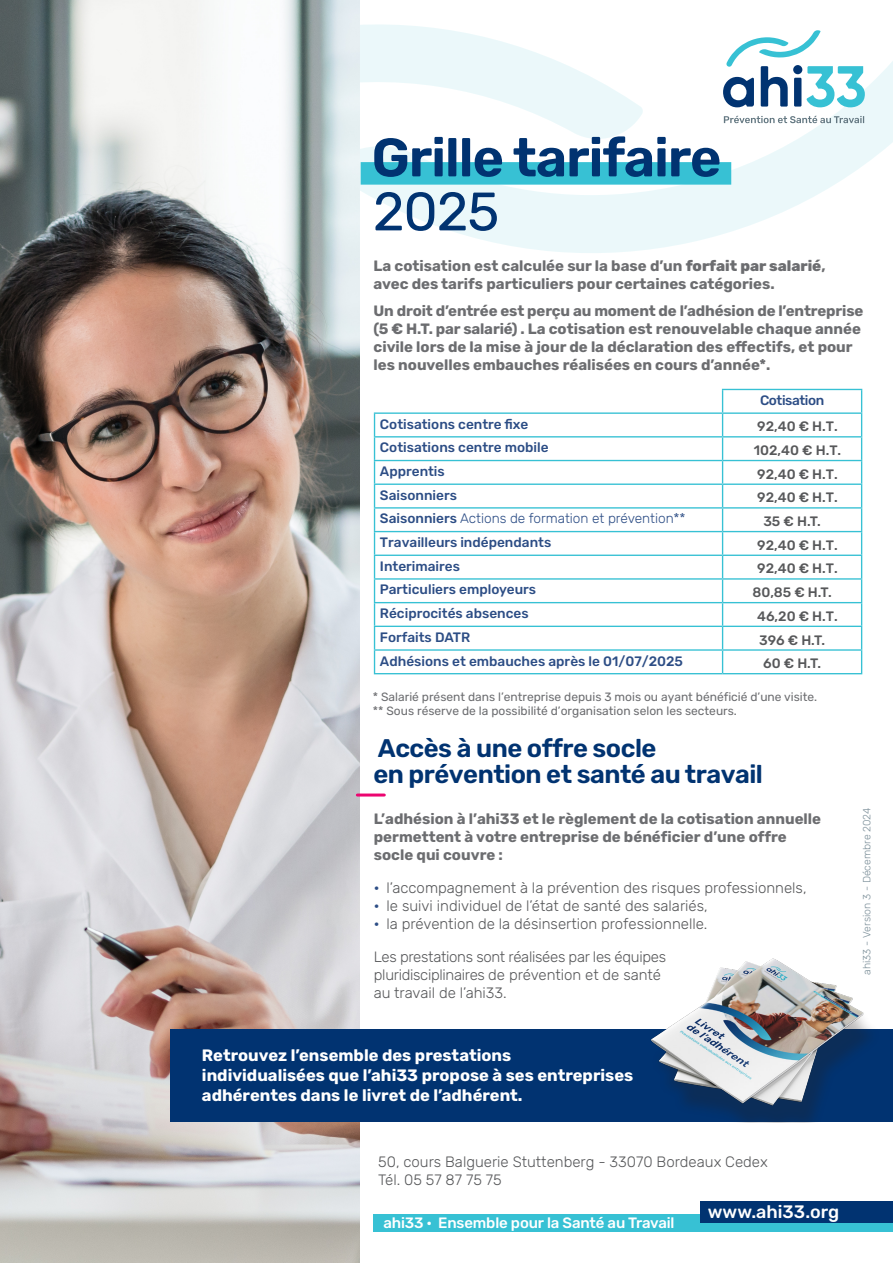
<style>
.page{position:relative;width:893px;height:1263px;background:#fff}
.page>*{position:absolute;margin:0;border:0;box-sizing:border-box;transform-origin:0 0}
.t1{font:600 54px/54px "Rubik";letter-spacing:-.02em;color:#013371}
.t2{font:600 25.5px/25.5px "Rubik";letter-spacing:-.02em;color:#013371}
.Destination_fiche{font:500 18px "Rubik";color:#fff}
.liste_puce_bleue{font:700 16.5px/19.8px "Rubik";color:#fff}
.t3{font:700 15px/18px "Rubik";color:#6c6d70}
.liste_puce_magenta{font:300 15px/18px "Rubik";color:#57585a}
.liste_puce_magenta-2{font:300 15px/18px "Rubik";letter-spacing:-.02em;color:#57585a}
.t4{font:500 15px "Rubik";letter-spacing:-.01em;color:#fff}
.t5{font:500 13.65px "Rubik";color:#2c4d85}
.t6{font:500 13.65px "Rubik";color:#57585a}
.t7{font:300 13.65px "Rubik";color:#2c4d85}
.t8{font:500 13.65px "Rubik";letter-spacing:-.03em;color:#2c4d85}
.t9{font:12px/14.4px "Rubik";color:#6c6d70}
.t10{font:300 10.5px "Rubik";color:#7d909a}
.s1{font-weight:400}
.s2{font-weight:800}
.s3{font-weight:500}
.s4{font-weight:500;color:#2c4d85}
</style>
<div class="page">
<svg style="left:360px;top:24px;width:533px;height:229px"></svg>
<img style="left:0;top:0;width:360px;height:1263px">
<div style="left:170px;top:1029px;width:723px;height:93px;background:#013371"></div>
<svg style="left:723px;top:30px;width:142px;height:77px"></svg>
<svg style="left:724px;top:116px;width:140px;height:7px"></svg>
<div style="left:361px;top:162px;width:370px;height:23px;background:#37c1d4"></div>
<div style="left:374px;top:1214px;width:519px;height:18px;background:#37c1d4"></div>
<div style="left:700px;top:1201px;width:193px;height:21px;background:#013371"></div>
<hr style="left:357px;top:793px;width:27px;height:3px;background:#ec0570">
<div style="left:650px;top:957px;width:231px;height:166px;background:#231f20;opacity:.3"></div>
<img style="left:650px;top:957px;width:228px;height:161px">
<svg style="left:375px;top:389px;width:486px;height:284px"></svg>
<hr style="left:374px;top:412px;width:349px;height:2px;background:#37c1d4">
<hr style="left:723px;top:412px;width:139px;height:2px;background:#37c1d4">
<hr style="left:374px;top:436px;width:349px;height:1px;background:#37c1d4">
<hr style="left:723px;top:436px;width:139px;height:1px;background:#37c1d4">
<hr style="left:374px;top:460px;width:349px;height:1px;background:#37c1d4">
<hr style="left:723px;top:460px;width:139px;height:1px;background:#37c1d4">
<hr style="left:374px;top:483px;width:349px;height:2px;background:#37c1d4">
<hr style="left:723px;top:483px;width:139px;height:2px;background:#37c1d4">
<hr style="left:374px;top:507px;width:349px;height:2px;background:#37c1d4">
<hr style="left:723px;top:507px;width:139px;height:2px;background:#37c1d4">
<hr style="left:374px;top:531px;width:349px;height:1px;background:#37c1d4">
<hr style="left:723px;top:531px;width:139px;height:1px;background:#37c1d4">
<hr style="left:374px;top:555px;width:349px;height:1px;background:#37c1d4">
<hr style="left:723px;top:555px;width:139px;height:1px;background:#37c1d4">
<hr style="left:374px;top:578px;width:349px;height:2px;background:#37c1d4">
<hr style="left:723px;top:578px;width:139px;height:2px;background:#37c1d4">
<hr style="left:374px;top:602px;width:349px;height:1px;background:#37c1d4">
<hr style="left:723px;top:602px;width:139px;height:1px;background:#37c1d4">
<hr style="left:374px;top:626px;width:349px;height:1px;background:#37c1d4">
<hr style="left:723px;top:626px;width:139px;height:1px;background:#37c1d4">
<hr style="left:374px;top:649px;width:349px;height:2px;background:#37c1d4">
<svg style="left:374px;top:414px;width:1px;height:259px"></svg>
<hr style="left:723px;top:649px;width:139px;height:2px;background:#37c1d4">
<svg style="left:722px;top:390px;width:1px;height:283px"></svg>
<svg style="left:861px;top:390px;width:1px;height:283px"></svg>
<hr style="left:374px;top:673px;width:349px;height:1px;background:#37c1d4">
<hr style="left:723px;top:673px;width:139px;height:1px;background:#37c1d4">
<hr style="left:722px;top:389px;width:140px;height:1px;background:#37c1d4">
<p class="t1" style="left:372px;top:132px;width:351px">Grille tarifaire<br><span class="s1">2025</span></p>
<p class="t3" style="left:373px;top:258px;width:454px">La cotisation est calculée sur la base d’un <span class="s2">forfait par salarié</span>, avec des tarifs particuliers pour certaines catégories.</p>
<p class="t3" style="left:373px;top:302px;width:491px">Un droit d’entrée est perçu au moment de l’adhésion de l’entreprise (5 € H.T. par salarié) . La cotisation est renouvelable chaque année civile lors de la mise à jour de la déclaration des effectifs, et pour les nouvelles embauches réalisées en cours d’année*.</p>
<p class="t8" style="left:760px;top:392px;width:66px">Cotisation</p>
<p class="t5" style="left:380px;top:416px;width:150px">Cotisations centre fixe</p>
<p class="t6" style="left:757px;top:419px;width:82px">92,40 € H.T.</p>
<p class="t5" style="left:380px;top:440px;width:170px">Cotisations centre mobile</p>
<p class="t6" style="left:754px;top:442px;width:89px">102,40 € H.T.</p>
<p class="t5" style="left:380px;top:463px;width:66px">Apprentis</p>
<p class="t6" style="left:757px;top:466px;width:82px">92,40 € H.T.</p>
<p class="t5" style="left:380px;top:487px;width:78px">Saisonniers</p>
<p class="t6" style="left:757px;top:490px;width:82px">92,40 € H.T.</p>
<p class="t7" style="left:380px;top:511px;width:307px"><span class="s3">Saisonniers</span> Actions de formation et prévention**</p>
<p class="t6" style="left:763px;top:513px;width:59px">35 € H.T.</p>
<p class="t5" style="left:380px;top:534px;width:173px">Travailleurs indépendants</p>
<p class="t6" style="left:757px;top:537px;width:82px">92,40 € H.T.</p>
<p class="t5" style="left:380px;top:558px;width:81px">Interimaires</p>
<p class="t6" style="left:757px;top:561px;width:82px">92,40 € H.T.</p>
<p class="t5" style="left:380px;top:582px;width:158px">Particuliers employeurs</p>
<p class="t6" style="left:752px;top:585px;width:81px">80,85 € H.T.</p>
<p class="t5" style="left:380px;top:605px;width:150px">Réciprocités absences</p>
<p class="t6" style="left:757px;top:608px;width:82px">46,20 € H.T.</p>
<p class="t5" style="left:380px;top:629px;width:92px">Forfaits DATR</p>
<p class="t6" style="left:759px;top:632px;width:67px">396 € H.T.</p>
<p class="t5" style="left:380px;top:653px;width:305px">Adhésions et embauches après le 01/07/2025</p>
<p class="t6" style="left:763px;top:656px;width:59px">60 € H.T.</p>
<p class="t9" style="left:373px;top:690px;width:446px">* Salarié présent dans l’entreprise depuis 3 mois ou ayant bénéficié d’une visite. ** Sous réserve de la possibilité d’organisation selon les secteurs.</p>
<p class="t2" style="left:373px;top:736px;width:391px">Accès à une offre socle<br>en prévention et santé au travail</p>
<p class="t3" style="left:374px;top:810px;width:449px">L’adhésion à l’ahi33 et le règlement de la cotisation annuelle permettent à votre entreprise de bénéficier d’une offre socle qui couvre :</p>
<p class="liste_puce_magenta" style="left:374px;top:879px;width:434px"><span class="s4">•</span> l’accompagnement à la prévention des risques professionnels,</p>
<p class="liste_puce_magenta" style="left:374px;top:897px;width:335px"><span class="s4">•</span> le suivi individuel de l’état de santé des salariés,</p>
<p class="liste_puce_magenta" style="left:374px;top:915px;width:335px"><span class="s4">•</span> la prévention de la désinsertion professionnelle.</p>
<p class="liste_puce_magenta-2" style="left:374px;top:948px;width:294px">Les prestations sont réalisées par les équipes pluridisciplinaires de prévention et de santé au travail de l’ahi33.</p>
<p class="liste_puce_bleue" style="left:202px;top:1046px;width:433px">Retrouvez l’ensemble des prestations individualisées que l’ahi33 propose à ses entreprises adhérentes dans le livret de l’adhérent.</p>
<p class="liste_puce_magenta" style="left:378px;top:1153px;width:391px">50, cours Balguerie Stuttenberg - 33070 Bordeaux Cedex<br>Tél. 05 57 87 75 75</p>
<p class="t4" style="left:383px;top:1214px;width:293px">ahi33 · Ensemble pour la Santé au Travail</p>
<p class="Destination_fiche" style="left:708px;top:1201px;width:133px">www.ahi33.org</p>
<p class="t10" style="left:861px;top:975px;width:169px;rotate:-90deg">ahi33 - Version 3 - Décembre 2024</p>
</div>
